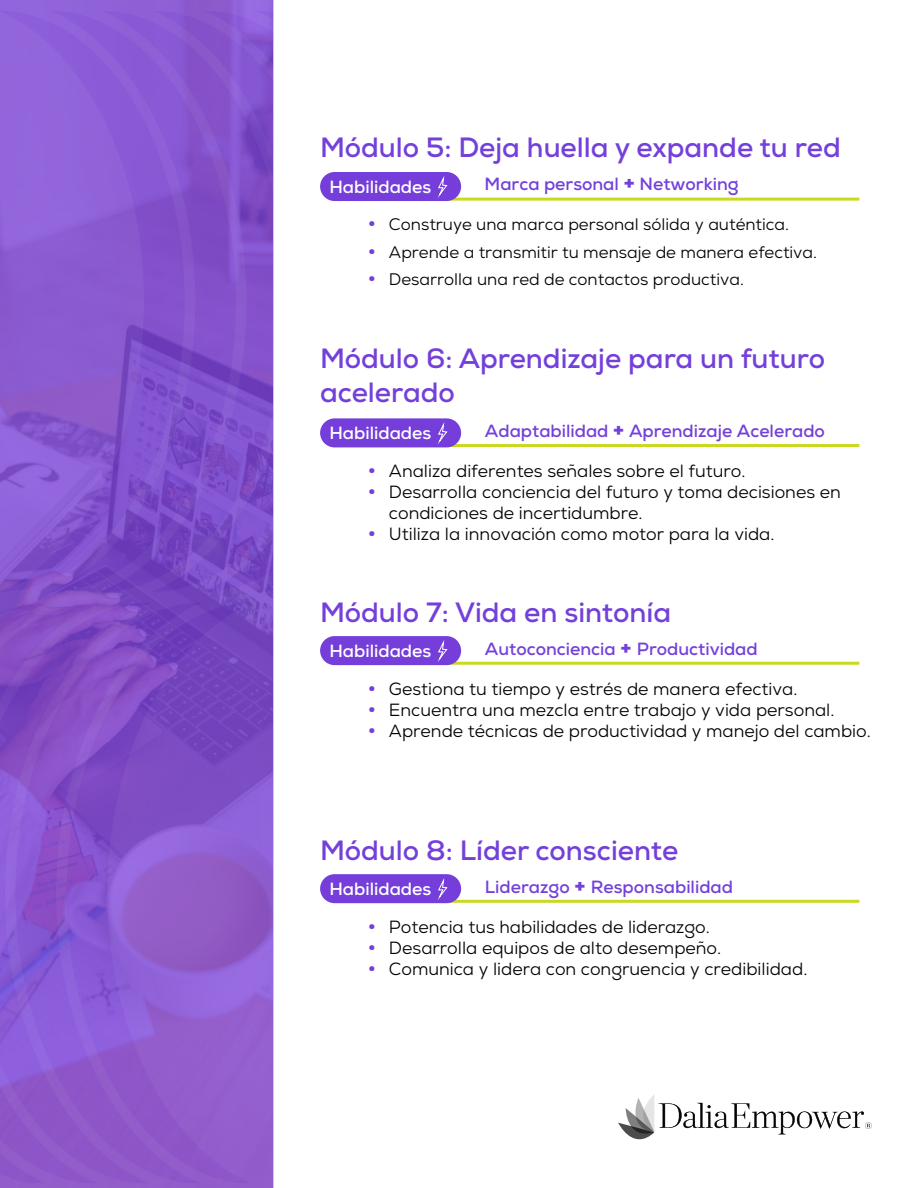
<style>
.page{position:relative;width:918px;height:1188px;background:#fff}
.page>*{position:absolute;margin:0;border:0;box-sizing:border-box;transform-origin:0 0}
.t1{font:700 27.9px/34px "Nexa";color:#7340da}
.t2{font:17.7px/20.9px "Nexa";color:#000}
.t3{font:700 17.7px "Nexa";color:#7340da}
.t4{font:700 17.7px "Nexa";color:#fff}
.t5{font:16.8px "Nexa";color:#000}
.s1{font-weight:800;font-size:21.45px}
.s2{font-size:22.65px;color:#7340da}
</style>
<div class="page">
<svg style="left:0;top:0;width:273px;height:1188px;background:#8756cc"></svg>
<hr style="left:444px;top:198px;width:415px;height:3px;background:#c9d921">
<div style="left:320px;top:172px;width:141px;height:29px;background:#753eda;border-radius:15px"></div>
<svg style="left:437px;top:177px;width:11px;height:21px"></svg>
<hr style="left:444px;top:444px;width:415px;height:3px;background:#c9d921">
<div style="left:320px;top:418px;width:141px;height:29px;background:#753eda;border-radius:15px"></div>
<svg style="left:437px;top:424px;width:11px;height:21px"></svg>
<hr style="left:444px;top:662px;width:415px;height:3px;background:#c9d921">
<div style="left:320px;top:636px;width:141px;height:29px;background:#753eda;border-radius:15px"></div>
<svg style="left:437px;top:642px;width:11px;height:20px"></svg>
<hr style="left:444px;top:900px;width:415px;height:3px;background:#c9d921">
<div style="left:320px;top:874px;width:141px;height:29px;background:#753eda;border-radius:15px"></div>
<svg style="left:437px;top:880px;width:11px;height:20px"></svg>
<svg style="left:618px;top:1095px;width:254px;height:44px"></svg>
<h1 class="t1" style="left:320px;top:131px;width:522px">Módulo 5: Deja huella y expande tu red</h1>
<p class="t4" style="left:329px;top:175px;width:103px">Habilidades</p>
<p class="t3" style="left:485px;top:172px;width:256px">Marca personal <span class="s1">+</span> Networking</p>
<p class="t5" style="left:368px;top:214px;width:423px"><span class="s2">•</span> Construye una marca personal sólida y auténtica.</p>
<p class="t5" style="left:368px;top:241px;width:451px"><span class="s2">•</span> Aprende a transmitir tu mensaje de manera efectiva.</p>
<p class="t5" style="left:368px;top:268px;width:378px"><span class="s2">•</span> Desarrolla una red de contactos productiva.</p>
<h1 class="t1" style="left:320px;top:341px;width:507px">Módulo 6: Aprendizaje para un futuro acelerado</h1>
<p class="t4" style="left:329px;top:422px;width:103px">Habilidades</p>
<p class="t3" style="left:485px;top:419px;width:342px">Adaptabilidad <span class="s1">+</span> Aprendizaje Acelerado</p>
<p class="t2" style="left:368px;top:461px;width:379px"><span class="s2">•</span> Analiza diferentes señales sobre el futuro.</p>
<p class="t2" style="left:389px;top:482px;width:453px;text-indent:-21px"><span class="s2">•</span> Desarrolla conciencia del futuro y toma decisiones en condiciones de incertidumbre.</p>
<p class="t2" style="left:368px;top:523px;width:409px"><span class="s2">•</span> Utiliza la innovación como motor para la vida.</p>
<h1 class="t1" style="left:320px;top:596px;width:353px">Módulo 7: Vida en sintonía</h1>
<p class="t4" style="left:329px;top:639px;width:103px">Habilidades</p>
<p class="t3" style="left:485px;top:637px;width:274px">Autoconciencia <span class="s1">+</span> Productividad</p>
<p class="t2" style="left:368px;top:679px;width:431px"><span class="s2">•</span> Gestiona tu tiempo y estrés de manera efectiva.</p>
<p class="t2" style="left:368px;top:700px;width:469px"><span class="s2">•</span> Encuentra una mezcla entre trabajo y vida personal.</p>
<p class="t2" style="left:368px;top:721px;width:505px"><span class="s2">•</span> Aprende técnicas de productividad y manejo del cambio.</p>
<h1 class="t1" style="left:320px;top:833px;width:360px">Módulo 8: Líder consciente</h1>
<p class="t4" style="left:329px;top:877px;width:103px">Habilidades</p>
<p class="t3" style="left:485px;top:875px;width:250px">Liderazgo <span class="s1">+</span> Responsabilidad</p>
<p class="t2" style="left:368px;top:917px;width:344px"><span class="s2">•</span> Potencia tus habilidades de liderazgo.</p>
<p class="t2" style="left:368px;top:937px;width:355px"><span class="s2">•</span> Desarrolla equipos de alto desempeño.</p>
<p class="t2" style="left:368px;top:958px;width:441px"><span class="s2">•</span> Comunica y lidera con congruencia y credibilidad.</p>
</div>
